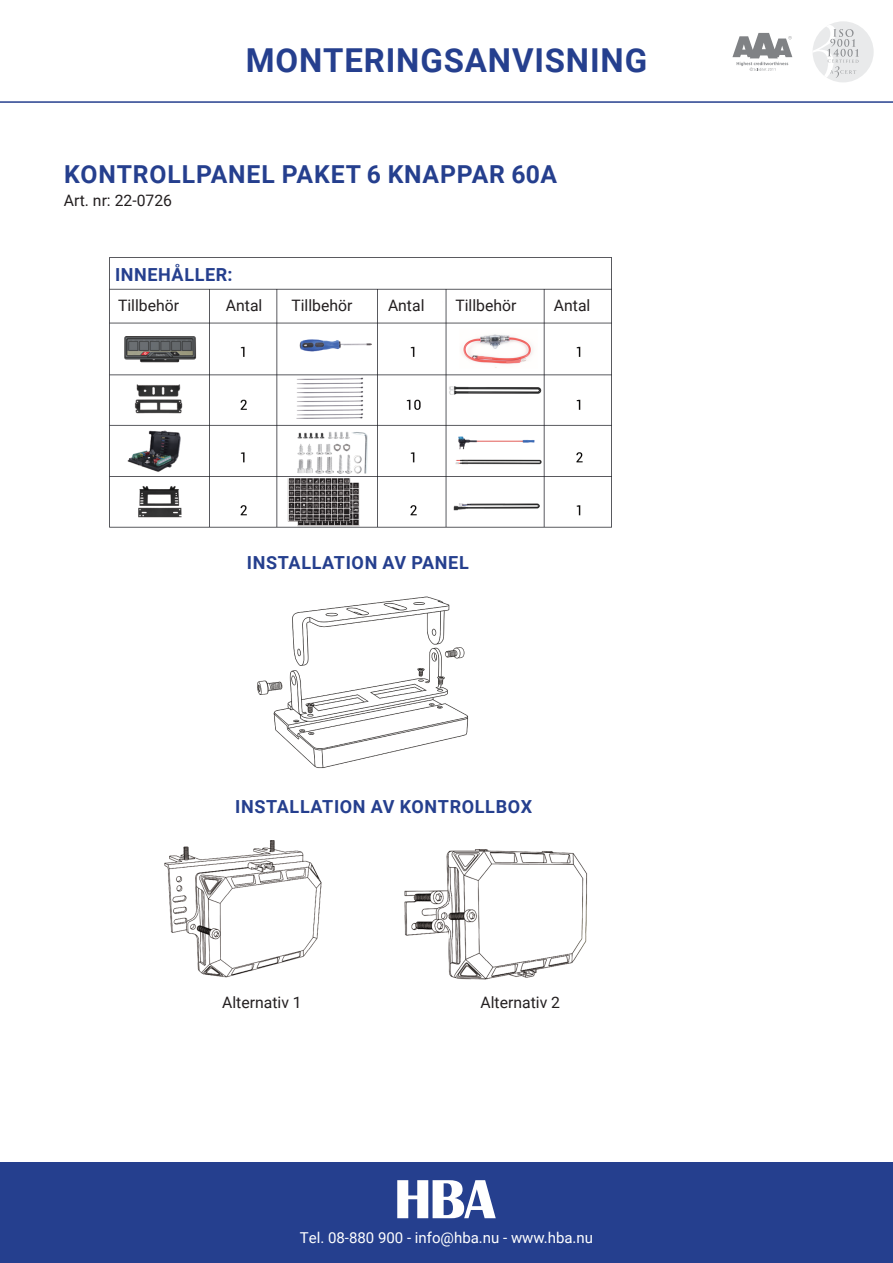
<style>
.page{position:relative;width:893px;height:1263px;background:#fff}
.page>*{position:absolute;margin:0;border:0;box-sizing:border-box;transform-origin:0 0}
.t1{font:700 33px "Roboto";letter-spacing:.025em;color:#253f8e}
.t2{font:700 24.75px "Roboto";letter-spacing:.035em;color:#253f8e}
.t3{font:700 18px "Roboto";letter-spacing:.035em;color:#253f8e}
.t4{font:15.75px "Roboto";color:#231f20}
.t5{font:15px "Roboto";color:#fff}
</style>
<div class="page">
<div style="left:0;top:1162px;width:893px;height:101px;background:#253f8e"></div>
<svg style="left:397px;top:1180px;width:99px;height:38px"></svg>
<hr style="left:0;top:101px;width:893px;height:2px;background:#253f8e">
<div style="left:812px;top:21px;width:62px;height:62px;background:#e9eaeb;border-radius:50%"></div>
<svg style="left:812px;top:24px;width:47px;height:59px"></svg>
<svg style="left:732px;top:33px;width:60px;height:38px"></svg>
<img style="left:109px;top:257px;width:503px;height:723px">
<div style="left:244px;top:262px;width:181px;height:23px;background:#fff"></div>
<div style="left:115px;top:295px;width:90px;height:22px;background:#fff"></div>
<div style="left:285px;top:293px;width:91px;height:23px;background:#fff"></div>
<div style="left:214px;top:293px;width:60px;height:23px;background:#fff"></div>
<div style="left:381px;top:295px;width:61px;height:22px;background:#fff"></div>
<div style="left:549px;top:293px;width:60px;height:23px;background:#fff"></div>
<div style="left:451px;top:295px;width:90px;height:22px;background:#fff"></div>
<div style="left:97px;top:550px;width:234px;height:31px;background:#fff"></div>
<div style="left:97px;top:788px;width:234px;height:30px;background:#fff"></div>
<h1 class="t1" style="left:246px;top:37px;width:403px">MONTERINGSANVISNING</h1>
<h2 class="t2" style="left:64px;top:157px;width:494px">KONTROLLPANEL PAKET 6 KNAPPAR 60A</h2>
<p class="t4" style="left:64px;top:190px;width:110px">Art. nr: 22-0726</p>
<p class="t3" style="left:115px;top:262px;width:119px">INNEHÅLLER:</p>
<p class="t4" style="left:118px;top:294px;width:63px">Tillbehör</p>
<p class="t4" style="left:226px;top:294px;width:38px">Antal</p>
<p class="t4" style="left:291px;top:294px;width:63px">Tillbehör</p>
<p class="t4" style="left:388px;top:294px;width:38px">Antal</p>
<p class="t4" style="left:455px;top:294px;width:63px">Tillbehör</p>
<p class="t4" style="left:554px;top:294px;width:38px">Antal</p>
<p class="t3" style="left:247px;top:550px;width:223px">INSTALLATION AV PANEL</p>
<p class="t3" style="left:235px;top:794px;width:298px">INSTALLATION AV KONTROLLBOX</p>
<p class="t4" style="left:222px;top:991px;width:81px">Alternativ 1</p>
<p class="t4" style="left:480px;top:991px;width:81px">Alternativ 2</p>
<p class="t5" style="left:300px;top:1227px;width:295px">Tel. 08-880 900 - info@hba.nu - www.hba.nu</p>
</div>
